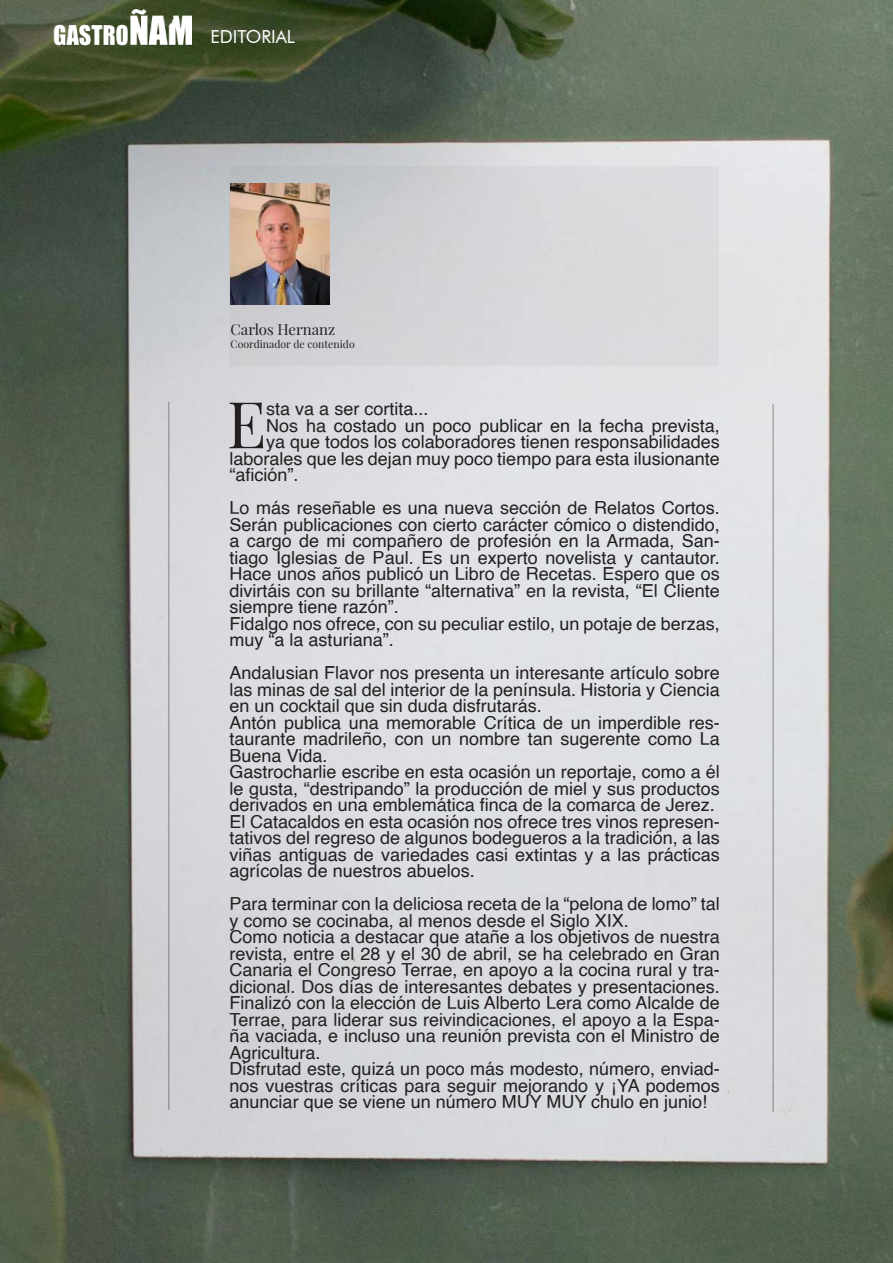
<style>
.page{position:relative;width:893px;height:1263px;background:#fff}
.page>*{position:absolute;margin:0;border:0;box-sizing:border-box;transform-origin:0 0}
.t1{font:64.65px "Playfair Display";color:#231f20}
.t2{font:18px/16.5px "Helvetica";color:#231f20}
.t3{font:18px "Futura BT";color:#fff}
.t4{font:15px "Playfair Display";color:#231f20}
.t5{font:10.5px "Playfair Display";color:#231f20}
</style>
<div class="page">
<img style="left:0;top:0;width:893px;height:1263px">
<div style="left:230px;top:166px;width:489px;height:200px;background:linear-gradient(to right,#c8c9cd,#dfdfe0)"></div>
<img style="left:231px;top:184px;width:99px;height:121px">
<hr style="left:168px;top:402px;width:1px;height:708px;background:#231f20">
<hr style="left:772px;top:404px;width:2px;height:708px;background:#231f20">
<img style="left:53px;top:9px;width:138px;height:40px">
<p class="t3" style="left:210px;top:26px;width:86px">EDITORIAL</p>
<p class="t4" style="left:231px;top:320px;width:106px">Carlos Hernanz</p>
<p class="t5" style="left:231px;top:337px;width:126px">Coordinador de contenido</p>
<h1 class="t1" style="left:227px;top:384px;width:41px">E</h1>
<p class="t2" style="left:266px;top:401px;width:164px">sta va a ser cortita...</p>
<p class="t2" style="left:266px;top:418px;width:455px">Nos ha costado un poco publicar en la fecha prevista,</p>
<p class="t2" style="left:266px;top:434px;width:455px">ya que todos los colaboradores tienen responsabilidades</p>
<p class="t2" style="left:230px;top:451px;width:492px">laborales que les dejan muy poco tiempo para esta ilusionante</p>
<p class="t2" style="left:230px;top:467px;width:71px">“afición”.</p>
<p class="t2" style="left:230px;top:500px;width:492px">Lo más reseñable es una nueva sección de Relatos Cortos.<br>Serán publicaciones con cierto carácter cómico o distendido, a cargo de mi compañero de profesión en la Armada, San&shy;tiago Iglesias de Paul. Es un experto novelista y cantautor.<br>Hace unos años publicó un Libro de Recetas. Espero que os divirtáis con su brillante “alternativa” en la revista, “El Cliente siempre tiene razón”.<br>Fidalgo nos ofrece, con su peculiar estilo, un potaje de berzas, muy “a la asturiana”.</p>
<p class="t2" style="left:230px;top:665px;width:492px">Andalusian Flavor nos presenta un interesante artículo sobre las minas de sal del interior de la península. Historia y Ciencia en un cocktail que sin duda disfrutarás.<br>Antón publica una memorable Crítica de un imperdible res&shy;taurante madrileño, con un nombre tan sugerente como La Buena Vida.<br>Gastrocharlie escribe en esta ocasión un reportaje, como a él le gusta, “destripando” la producción de miel y sus productos derivados en una emblemática finca de la comarca de Jerez.<br>El Catacaldos en esta ocasión nos ofrece tres vinos represen&shy;tativos del regreso de algunos bodegueros a la tradición, a las viñas antiguas de variedades casi extintas y a las prácticas agrícolas de nuestros abuelos.</p>
<p class="t2" style="left:230px;top:896px;width:492px">Para terminar con la deliciosa receta de la “pelona de lomo” tal y como se cocinaba, al menos desde el Siglo XIX.<br>Como noticia a destacar que atañe a los objetivos de nuestra revista, entre el 28 y el 30 de abril, se ha celebrado en Gran Canaria el Congreso Terrae, en apoyo a la cocina rural y tra&shy;dicional. Dos días de interesantes debates y presentaciones.<br>Finalizó con la elección de Luis Alberto Lera como Alcalde de Terrae, para liderar sus reivindicaciones, el apoyo a la Espa&shy;ña vaciada, e incluso una reunión prevista con el Ministro de Agricultura.<br>Disfrutad este, quizá un poco más modesto, número, enviad&shy;nos vuestras críticas para seguir mejorando y ¡YA podemos anunciar que se viene un número MUY MUY chulo en junio!</p>
</div>
